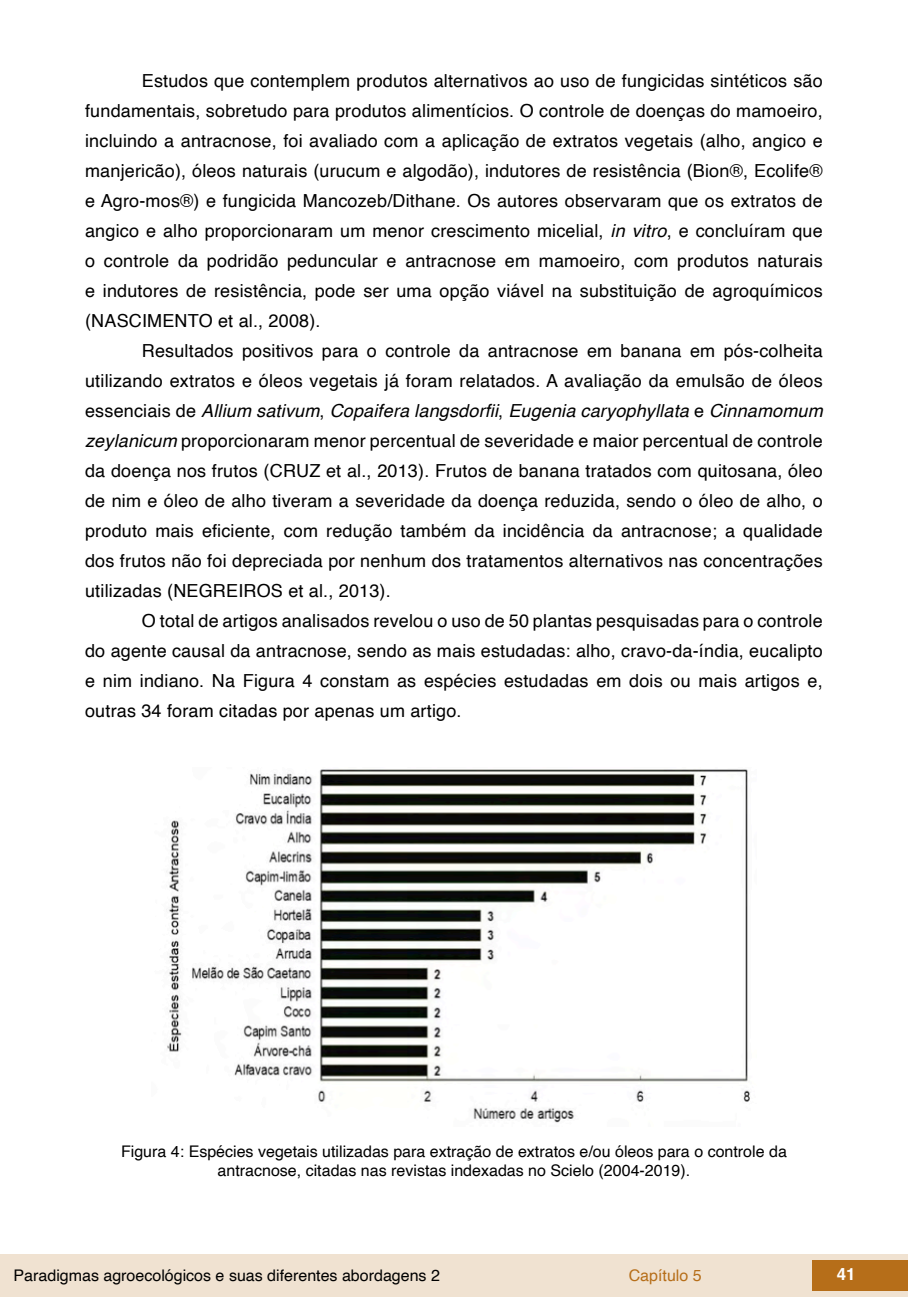
<style>
.page{position:relative;width:908px;height:1304px;background:#fff}
.page>*{position:absolute;margin:0;border:0;box-sizing:border-box;transform-origin:0 0}
.t1{font:18px/30px "Helvetica";letter-spacing:.01em;color:#000;text-align:justify}
.t2{font:700 16.8px "Helvetica";color:#fff}
.t3{font:16px/19.2px "Helvetica";color:#000;text-align:center}
.t4{font:16px "Helvetica";color:#b66e19}
.s1{font-style:italic}
</style>
<div class="page">
<div style="left:0;top:1254px;width:906px;height:43px;background:#f0e2d1"></div>
<div style="left:812px;top:1261px;width:95px;height:30px;background:#b66e19"></div>
<img style="left:166px;top:769px;width:585px;height:354px">
<p class="t1" style="left:85px;top:66px;width:739px;text-indent:57px">Estudos que contemplem produtos alternativos ao uso de fungicidas sintéticos são fundamentais, sobretudo para produtos alimentícios. O controle de doenças do mamoeiro, incluindo a antracnose, foi avaliado com a aplicação de extratos vegetais (alho, angico e manjericão), óleos naturais (urucum e algodão), indutores de resistência (Bion®, Ecolife® e Agro-mos®) e fungicida Mancozeb/Dithane. Os autores observaram que os extratos de angico e alho proporcionaram um menor crescimento micelial, <span class="s1">in vitro</span>, e concluíram que o controle da podridão peduncular e antracnose em mamoeiro, com produtos naturais e indutores de resistência, pode ser uma opção viável na substituição de agroquímicos (NASCIMENTO et al., 2008).</p>
<p class="t1" style="left:85px;top:336px;width:738px;text-indent:57px">Resultados positivos para o controle da antracnose em banana em pós-colheita utilizando extratos e óleos vegetais já foram relatados. A avaliação da emulsão de óleos essenciais de <span class="s1">Allium sativum</span>, <span class="s1">Copaifera langsdorfii</span>, <span class="s1">Eugenia caryophyllata</span> e <span class="s1">Cinnamomum zeylanicum</span> proporcionaram menor percentual de severidade e maior percentual de controle da doença nos frutos (CRUZ et al., 2013). Frutos de banana tratados com quitosana, óleo de nim e óleo de alho tiveram a severidade da doença reduzida, sendo o óleo de alho, o produto mais eficiente, com redução também da incidência da antracnose; a qualidade dos frutos não foi depreciada por nenhum dos tratamentos alternativos nas concentrações utilizadas (NEGREIROS et al., 2013).</p>
<p class="t1" style="left:85px;top:607px;width:738px;text-indent:57px">O total de artigos analisados revelou o uso de 50 plantas pesquisadas para o controle do agente causal da antracnose, sendo as mais estudadas: alho, cravo-da-índia, eucalipto e nim indiano. Na Figura 4 constam as espécies estudadas em dois ou mais artigos e, outras 34 foram citadas por apenas um artigo.</p>
<p class="t3" style="left:121px;top:1142px;width:667px">Figura 4: Espécies vegetais utilizadas para extração de extratos e/ou óleos para o controle da antracnose, citadas nas revistas indexadas no Scielo (2004-2019).</p>
<p class="t3" style="left:14px;top:1266px;width:427px">Paradigmas agroecológicos e suas diferentes abordagens 2</p>
<p class="t4" style="left:628px;top:1263px;width:74px">Capítulo 5</p>
<p class="t2" style="left:836px;top:1264px;width:20px">41</p>
</div>
